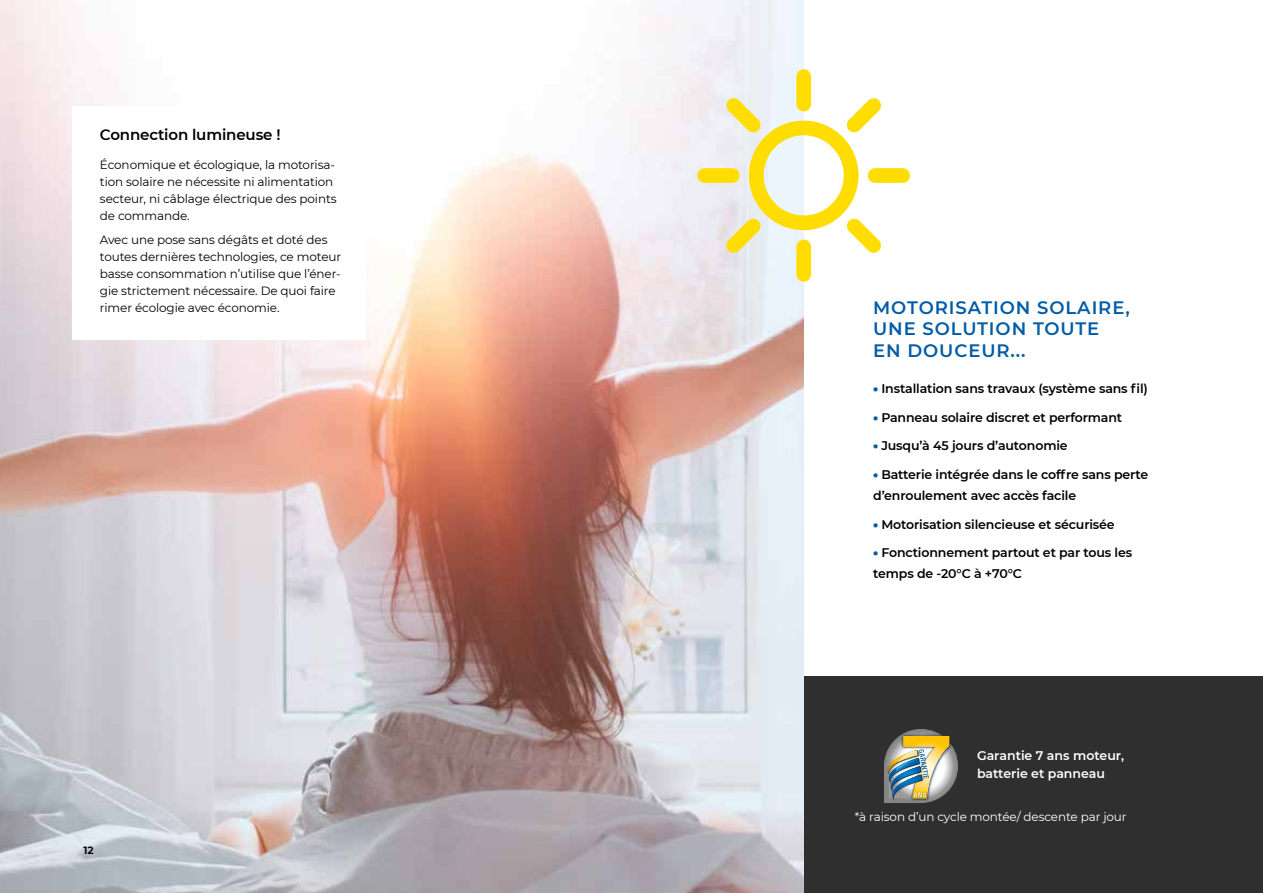
<style>
.page{position:relative;width:1263px;height:893px;background:#fff}
.page>*{position:absolute;margin:0;border:0;box-sizing:border-box;transform-origin:0 0}
.t1{font:600 18px/21.8px "Montserrat";letter-spacing:.05em;color:#005ca6}
.t2{font:600 15px "Montserrat";letter-spacing:-.01em;color:#000}
.t3{font:600 12.6px/21px "Montserrat";letter-spacing:-.01em;color:#000}
.t4{font:600 12.6px/18px "Montserrat";color:#fff}
.t5{font:12px/17px "Montserrat";letter-spacing:-.01em;color:#000}
.t6{font:12px "Montserrat";letter-spacing:-.01em;color:#fff}
.t7{font:700 10.5px "Montserrat";color:#000}
.s1{font-weight:900;color:#005ca6}
</style>
<div class="page">
<div style="left:804px;top:676px;width:459px;height:217px;background:#302f30"></div>
<img style="left:0;top:0;width:804px;height:893px">
<div style="left:72px;top:106px;width:294px;height:234px;background:#fff"></div>
<img style="left:884px;top:729px;width:74px;height:74px">
<svg style="left:726px;top:98px;width:155px;height:155px"></svg>
<div style="left:868px;top:168px;width:42px;height:15px;background:#fd0;border-radius:7px"></div>
<div style="left:697px;top:168px;width:43px;height:15px;background:#fd0;border-radius:7px"></div>
<div style="left:796px;top:69px;width:15px;height:42px;background:#fd0;border-radius:7px"></div>
<div style="left:796px;top:240px;width:15px;height:42px;background:#fd0;border-radius:7px"></div>
<p class="t2" style="left:100px;top:124px;width:182px">Connection lumineuse !</p>
<p class="t5" style="left:100px;top:156px;width:238px">Économique et écologique, la motorisa&shy;tion solaire ne nécessite ni alimentation secteur, ni câblage électrique des points de commande.</p>
<p class="t5" style="left:100px;top:231px;width:243px">Avec une pose sans dégâts et doté des toutes dernières technologies, ce moteur basse consommation n’utilise que l’éner&shy;gie strictement nécessaire. De quoi faire rimer écologie avec économie.</p>
<p class="t7" style="left:83px;top:843px;width:12px">12</p>
<h1 class="t1" style="left:873px;top:296px;width:258px">MOTORISATION SOLAIRE,<br>UNE SOLUTION TOUTE<br>EN DOUCEUR...</h1>
<p class="t3" style="left:873px;top:378px;width:276px"><span class="s1">•</span> Installation sans travaux (système sans fil)</p>
<p class="t3" style="left:873px;top:406px;width:250px"><span class="s1">•</span> Panneau solaire discret et performant</p>
<p class="t3" style="left:873px;top:435px;width:196px"><span class="s1">•</span> Jusqu’à 45 jours d’autonomie</p>
<p class="t3" style="left:873px;top:463px;width:277px"><span class="s1">•</span> Batterie intégrée dans le coffre sans perte d’enroulement avec accès facile</p>
<p class="t3" style="left:873px;top:513px;width:243px"><span class="s1">•</span> Motorisation silencieuse et sécurisée</p>
<p class="t3" style="left:873px;top:541px;width:260px"><span class="s1">•</span> Fonctionnement partout et par tous les temps de -20°C à +70°C</p>
<p class="t4" style="left:977px;top:746px;width:149px">Garantie 7 ans moteur, batterie et panneau</p>
<p class="t6" style="left:855px;top:808px;width:273px">*à raison d’un cycle montée/ descente par jour</p>
</div>
